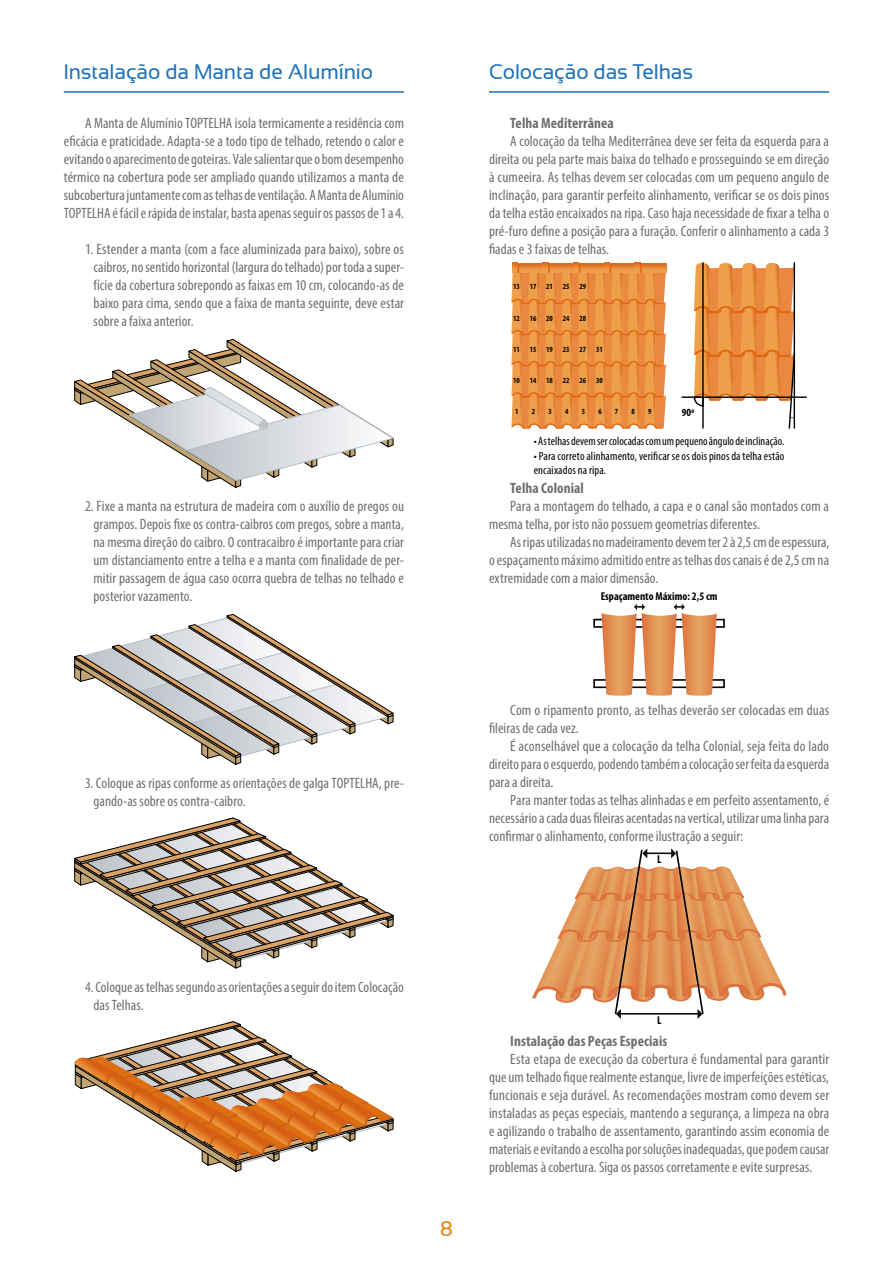
<style>
.page{position:relative;width:893px;height:1263px;background:#fff}
.page>*{position:absolute;margin:0;border:0;box-sizing:border-box;transform-origin:0 0}
.t1{font:21px "Sansation";letter-spacing:-.005em;color:#1d71b8}
.t2{font:21px "Sansation";color:#ef7d00}
.t3{font:condensed 15px/18px "Myriad Pro";letter-spacing:.005em;color:#706f6f;text-align:justify}
.t4{font:700 condensed 15px "Myriad Pro";letter-spacing:.005em;color:#706f6f}
.t5{font:condensed 12px/14.4px "Myriad Pro";letter-spacing:.01em;color:#000}
.t6{font:700 condensed 11.4px "Myriad Pro";color:#000}
.t7{font:700 condensed 10.95px "Myriad Pro";color:#000}
.t8{font:700 condensed 7.8px "Myriad Pro";color:#000}
</style>
<div class="page">
<svg style="left:74px;top:339px;width:320px;height:149px"></svg>
<svg style="left:74px;top:614px;width:320px;height:151px"></svg>
<svg style="left:74px;top:818px;width:320px;height:150px"></svg>
<svg style="left:74px;top:1021px;width:320px;height:151px"></svg>
<svg style="left:511px;top:262px;width:155px;height:167px;background:#ea9345"></svg>
<svg style="left:681px;top:262px;width:126px;height:167px"></svg>
<div style="left:593px;top:619px;width:132px;height:9px;border:2px solid #000"></div>
<div style="left:593px;top:679px;width:132px;height:9px;border:2px solid #000"></div>
<svg style="left:601px;top:604px;width:116px;height:92px"></svg>
<svg style="left:532px;top:848px;width:254px;height:171px"></svg>
<hr style="left:64px;top:91px;width:340px;height:2px;background:#1d71b8">
<hr style="left:489px;top:91px;width:340px;height:2px;background:#1d71b8">
<h1 class="t1" style="left:64px;top:60px;width:311px">Instalação da Manta de Alumínio</h1>
<h1 class="t1" style="left:489px;top:60px;width:206px">Colocação das Telhas</h1>
<p class="t3" style="left:64px;top:114px;width:342px;text-indent:21px">A Manta de Alumínio TOPTELHA isola termicamente a residência com eficácia e praticidade. Adapta-se a todo tipo de telhado, retendo o calor e evitando o aparecimento de goteiras. Vale salientar que o bom desempenho térmico na cobertura pode ser ampliado quando utilizamos a manta de subcobertura juntamente com as telhas de ventilação. A Manta de Alumínio TOPTELHA é fácil e rápida de instalar, basta apenas seguir os passos de 1 a 4.</p>
<p class="t3" style="left:94px;top:240px;width:312px;text-indent:-9px">1. Estender a manta (com a face aluminizada para baixo), sobre os caibros, no sentido horizontal (largura do telhado) por toda a super&shy;fície da cobertura sobrepondo as faixas em 10 cm, colocando-as de baixo para cima, sendo que a faixa de manta seguinte, deve estar sobre a faixa anterior.</p>
<p class="t4" style="left:510px;top:114px;width:105px">Telha Mediterrânea</p>
<p class="t3" style="left:489px;top:132px;width:342px;text-indent:21px">A colocação da telha Mediterrânea deve ser feita da esquerda para a direita ou pela parte mais baixa do telhado e prosseguindo se em direção à cumeeira. As telhas devem ser colocadas com um pequeno angulo de inclinação, para garantir perfeito alinhamento, verificar se os dois pinos da telha estão encaixados na ripa. Caso haja necessidade de fixar a telha o pré-furo define a posição para a furação. Conferir o alinhamento a cada 3 fiadas e 3 faixas de telhas.</p>
<p class="t8" style="left:513px;top:282px;width:8px">13</p>
<p class="t8" style="left:530px;top:282px;width:8px">17</p>
<p class="t8" style="left:546px;top:282px;width:8px">21</p>
<p class="t8" style="left:563px;top:282px;width:8px">25</p>
<p class="t8" style="left:579px;top:282px;width:8px">29</p>
<p class="t8" style="left:513px;top:313px;width:8px">12</p>
<p class="t8" style="left:530px;top:313px;width:8px">16</p>
<p class="t8" style="left:546px;top:313px;width:8px">20</p>
<p class="t8" style="left:563px;top:313px;width:8px">24</p>
<p class="t8" style="left:579px;top:313px;width:8px">28</p>
<p class="t8" style="left:513px;top:344px;width:25px">11 15</p>
<p class="t8" style="left:546px;top:344px;width:8px">19</p>
<p class="t8" style="left:563px;top:344px;width:8px">23</p>
<p class="t8" style="left:579px;top:344px;width:8px">27</p>
<p class="t8" style="left:596px;top:344px;width:8px">31</p>
<p class="t8" style="left:513px;top:376px;width:8px">10</p>
<p class="t8" style="left:530px;top:376px;width:8px">14</p>
<p class="t8" style="left:546px;top:376px;width:8px">18</p>
<p class="t8" style="left:563px;top:376px;width:8px">22</p>
<p class="t8" style="left:579px;top:376px;width:8px">26</p>
<p class="t8" style="left:596px;top:376px;width:8px">30</p>
<p class="t3" style="left:94px;top:497px;width:312px;text-indent:-9px">2. Fixe a manta na estrutura de madeira com o auxílio de pregos ou grampos. Depois fixe os contra-caibros com pregos, sobre a manta, na mesma direção do caibro. O contracaibro é importante para criar um distanciamento entre a telha e a manta com finalidade de per&shy;mitir passagem de água caso ocorra quebra de telhas no telhado e posterior vazamento.</p>
<p class="t3" style="left:94px;top:774px;width:312px;text-indent:-9px">3. Coloque as ripas conforme as orientações de galga TOPTELHA, pre&shy;gando-as sobre os contra-caibro.</p>
<p class="t7" style="left:682px;top:405px;width:14px">90º</p>
<p class="t5" style="left:534px;top:434px;width:252px">• As telhas devem ser colocadas com um pequeno ângulo de inclinação.</p>
<p class="t5" style="left:534px;top:448px;width:252px">• Para correto alinhamento, verificar se os dois pinos da telha estão encaixados na ripa.</p>
<p class="t8" style="left:515px;top:407px;width:5px">1</p>
<p class="t8" style="left:532px;top:407px;width:5px">2</p>
<p class="t8" style="left:548px;top:407px;width:5px">3</p>
<p class="t8" style="left:565px;top:407px;width:5px">4</p>
<p class="t8" style="left:582px;top:407px;width:5px">5</p>
<p class="t8" style="left:598px;top:407px;width:5px">6</p>
<p class="t8" style="left:615px;top:407px;width:5px">7</p>
<p class="t8" style="left:632px;top:407px;width:5px">8</p>
<p class="t8" style="left:648px;top:407px;width:5px">9</p>
<p class="t4" style="left:510px;top:479px;width:75px">Telha Colonial</p>
<p class="t3" style="left:489px;top:497px;width:342px;text-indent:21px">Para a montagem do telhado, a capa e o canal são montados com a mesma telha, por isto não possuem geometrias diferentes.</p>
<p class="t3" style="left:489px;top:533px;width:342px;text-indent:21px">As ripas utilizadas no madeiramento devem ter 2 à 2,5 cm de espessura, o espaçamento máximo admitido entre as telhas dos canais é de 2,5 cm na extremidade com a maior dimensão.</p>
<p class="t6" style="left:601px;top:589px;width:118px">Espaçamento Máximo: 2,5 cm</p>
<p class="t3" style="left:489px;top:700px;width:342px;text-indent:21px">Com o ripamento pronto, as telhas deverão ser colocadas em duas fileiras de cada vez.</p>
<p class="t3" style="left:489px;top:736px;width:342px;text-indent:21px">É aconselhável que a colocação da telha Colonial, seja feita do lado direito para o esquerdo, podendo também a colocação ser feita da esquerda para a direita.</p>
<p class="t3" style="left:489px;top:790px;width:342px;text-indent:21px">Para manter todas as telhas alinhadas e em perfeito assentamento, é necessário a cada duas fileiras acentadas na vertical, utilizar uma linha para confirmar o alinhamento, conforme ilustração a seguir:</p>
<p class="t6" style="left:657px;top:852px;width:6px">L</p>
<p class="t3" style="left:94px;top:977px;width:312px;text-indent:-9px">4. Coloque as telhas segundo as orientações a seguir do item Colocação das Telhas.</p>
<h1 class="t2" style="left:440px;top:1217px;width:14px">8</h1>
<p class="t6" style="left:657px;top:1013px;width:6px">L</p>
<p class="t4" style="left:510px;top:1031px;width:159px">Instalação das Peças Especiais</p>
<p class="t3" style="left:489px;top:1049px;width:342px;text-indent:21px">Esta etapa de execução da cobertura é fundamental para garantir que um telhado fique realmente estanque, livre de imperfeições estéticas, funcionais e seja durável. As recomendações mostram como devem ser instaladas as peças especiais, mantendo a segurança, a limpeza na obra e agilizando o trabalho de assentamento, garantindo assim economia de materiais e evitando a escolha por soluções inadequadas, que podem causar problemas à cobertura. Siga os passos corretamente e evite surpresas.</p>
</div>
